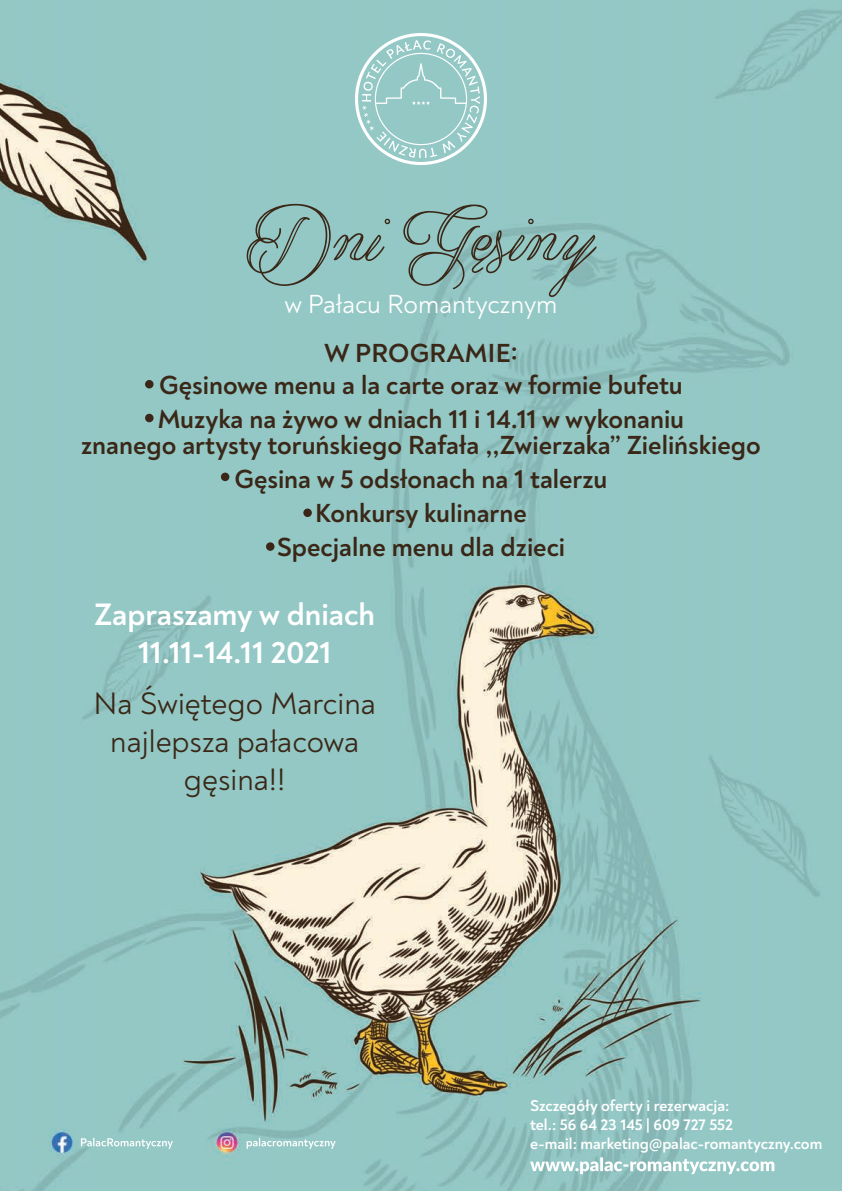
<style>
.page{position:relative;width:842px;height:1191px;background:#fff}
.page>*{position:absolute;margin:0;border:0;box-sizing:border-box;transform-origin:0 0}
.t1{font:93.2px "Qaskin White";color:#3a2717}
.t2{font:31.6px/37.9px "Noah";color:#3a2717;text-align:center}
.t3{font:700 31.6px/37.9px "Noah";color:#fff;text-align:center}
.t4{font:700 26.6px/34px "Noah";color:#3a2717;text-align:center}
.t5{font:26.6px "Noah";color:#fff}
.t6{font:700 16px/19.2px "Noah";color:#fff}
</style>
<div class="page">
<img style="left:0;top:0;width:842px;height:1191px">
<svg style="left:530px;top:1157px;width:244px;height:17px"></svg>
<svg style="left:81px;top:1137px;width:92px;height:11px"></svg>
<svg style="left:247px;top:1137px;width:89px;height:11px"></svg>
<svg style="left:355px;top:33px;width:132px;height:132px;background:#a2d0cd"></svg>
<div style="left:145px;top:380px;width:9px;height:8px;background:#3a2717;border-radius:50%"></div>
<div style="left:145px;top:414px;width:9px;height:8px;background:#3a2717;border-radius:50%"></div>
<div style="left:221px;top:472px;width:8px;height:9px;background:#3a2717;border-radius:50%"></div>
<div style="left:303px;top:508px;width:9px;height:9px;background:#3a2717;border-radius:50%"></div>
<div style="left:266px;top:542px;width:8px;height:9px;background:#3a2717;border-radius:50%"></div>
<h1 class="t1" style="left:246px;top:183px;width:351px">Dni Gęsiny</h1>
<p class="t5" style="left:284px;top:288px;width:275px">w Pałacu Romantycznym</p>
<p class="t4" style="left:158px;top:336px;width:528px;line-height:33px">W PROGRAMIE:<br>Gęsinowe menu a la carte oraz w formie bufetu<br>Muzyka na żywo w dniach 11 i 14.11 w wykonaniu</p>
<p class="t4" style="left:81px;top:427px;width:681px">znanego artysty toruńskiego Rafała ,,Zwierzaka’’ Zielińskiego Gęsina w 5 odsłonach na 1 talerzu<br>Konkursy kulinarne<br>Specjalne menu dla dzieci</p>
<p class="t3" style="left:94px;top:595px;width:282px">Zapraszamy w dniach<br>11.11-14.11 2021</p>
<p class="t2" style="left:94px;top:684px;width:284px">Na Świętego Marcina najlepsza pałacowa gęsina!!</p>
<p class="t6" style="left:530px;top:1095px;width:294px">Szczegóły oferty i rezerwacja:<br>tel.: 56 64 23 145 | 609 727 552<br>e-mail: marketing@palac-romantyczny.com</p>
</div>
